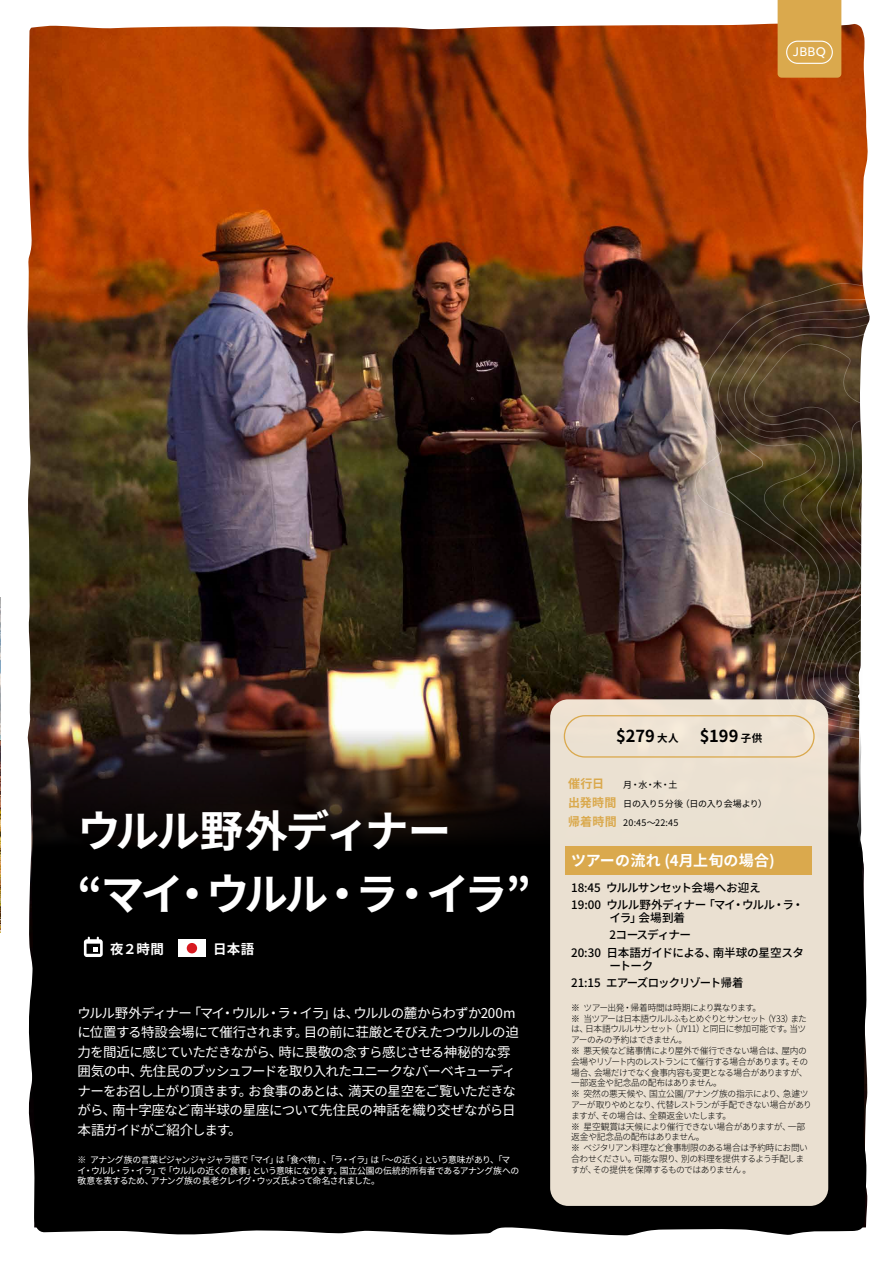
<style>
.page{position:relative;width:893px;height:1263px;background:#fff}
.page>*{position:absolute;margin:0;border:0;box-sizing:border-box;transform-origin:0 0}
.t1{font:700 43.5px/63px "Noto Sans CJ Kjp";letter-spacing:-.075em;color:#fff}
.t2{font:700 16.5px "Noto Sans CJ Kjp";color:#000}
.t3{font:700 15px "Noto Sans CJ Kjp";letter-spacing:.01em;color:#fff}
.t4{font:13.5px/19.5px "Noto Sans CJ Kjp";letter-spacing:-.05em;color:#fff}
.t5{font:700 13.5px "Noto Sans CJ Kjp";letter-spacing:.01em;color:#fff}
.t6{font:700 12px "Noto Sans CJ Kjp";color:#daa94d}
.t7{font:500 11.7px/17.4px "Noto Sans CJ Kjp";letter-spacing:-.05em;color:#000}
.t8{font:500 11.7px "Noto Sans CJ Kjp";letter-spacing:-.025em;color:#000}
.t9{font:500 11.7px/17.4px "Noto Sans CJ Kjp";letter-spacing:-.07em;color:#000}
.t10{font:500 11.7px "Noto Sans CJ Kjp";letter-spacing:-.085em;color:#000}
.t11{font:500 11.4px "Objektiv Mk 1";color:#fff}
.t12{font:300 9px/10.8px "Noto Sans CJ Kjp";letter-spacing:-.05em;color:#000}
.t13{font:9px/10.8px "Noto Sans CJ Kjp";letter-spacing:-.05em;color:#fff}
.t14{font:9px/18.6px "Noto Sans CJ Kjp";letter-spacing:-.035em;color:#000}
.s1{font-size:10.5px}
.s2{font-weight:700;font-size:12px;color:#daa94d}
</style>
<div class="page">
<img style="left:0;top:597px;width:1px;height:330px">
<img style="left:27px;top:23px;width:841px;height:1203px">
<svg style="left:694px;top:266px;width:10px;height:200px;background:#9a8070"></svg>
<svg style="left:704px;top:266px;width:22px;height:200px;background:#6b5340"></svg>
<svg style="left:733px;top:266px;width:135px;height:489px;background:#4d3924"></svg>
<svg style="left:744px;top:266px;width:124px;height:480px;background:#523b25"></svg>
<svg style="left:753px;top:266px;width:115px;height:473px;background:#493623"></svg>
<svg style="left:823px;top:266px;width:47px;height:466px"></svg>
<img style="left:28px;top:466px;width:838px;height:769px">
<svg style="left:84px;top:937px;width:19px;height:20px"></svg>
<div style="left:178px;top:939px;width:28px;height:18px;background:#fff"></div>
<div style="left:187px;top:943px;width:10px;height:10px;background:#d71920;border-radius:50%"></div>
<div style="left:550px;top:699px;width:278px;height:507px;background:#eae0d1;border-radius:18px"></div>
<div style="left:564px;top:715px;width:251px;height:43px;border:1px solid #daa94d;border-radius:21px"></div>
<div style="left:565px;top:846px;width:246px;height:29px;background:#daa94d"></div>
<div style="left:778px;top:0;width:63px;height:78px;background:#daa94d"></div>
<div style="left:786px;top:41px;width:47px;height:23px;border:1px solid #fff;border-radius:11px"></div>
<p class="t11" style="left:793px;top:44px;width:35px">JBBQ</p>
<h1 class="t1" style="left:78px;top:801px;width:455px">ウルル野外ディナー<br>“マイ・ウルル・ラ・イラ”</h1>
<h3 class="t5" style="left:110px;top:941px;width:55px">夜２時間</h3>
<h3 class="t5" style="left:213px;top:941px;width:43px">日本語</h3>
<p class="t4" style="left:78px;top:1003px;width:443px">ウルル野外ディナー「マイ・ウルル・ラ・イラ」は、ウルルの麓からわずか200mに位置する特設会場にて催行されます。目の前に荘厳とそびえたつウルルの迫力を間近に感じていただきながら、時に畏敬の念すら感じさせる神秘的な雰囲気の中、先住民のブッシュフードを取り入れたユニークなバーベキューディナーをお召し上がり頂きます。お食事のあとは、満天の星空をご覧いただきながら、南十字座など南半球の星座について先住民の神話を織り交ぜながら日本語ガイドがご紹介します。</p>
<p class="t13" style="left:78px;top:1154px;width:443px">※ アナング族の言葉ピジャンジャジャラ語で「マイ」は「食べ物」、「ラ・イラ」は「～の近く」という意味があり、「マイ・ウルル・ラ・イラ」で「ウルルの近くの食事」という意味になります。国立公園の伝統的所有者であるアナング族への敬意を表するため、アナング族の長老クレイグ・ウッズ氏よって命名されました。</p>
<h2 class="t2" style="left:616px;top:727px;width:64px">$279 <span class="s1">大人</span></h2>
<h2 class="t2" style="left:700px;top:727px;width:64px">$199 <span class="s1">子供</span></h2>
<h3 class="t6" style="left:568px;top:777px;width:38px">催行日</h3>
<p class="t14" style="left:568px;top:776px;width:201px;text-indent:55px">月・水・木・土<br><span class="s2">出発時間</span> 日の入り５分後（日の入り会場より）<span class="s2">帰着時間</span> 20:45～22:45</p>
<h3 class="t3" style="left:571px;top:852px;width:205px">ツアーの流れ (4月上旬の場合)</h3>
<p class="t7" style="left:571px;top:879px;width:234px">18:45 ウルルサンセット会場へお迎え<br>19:00 ウルル野外ディナー「マイ・ウルル・ラ・</p>
<p class="t7" style="left:609px;top:909px;width:77px">イラ」会場到着</p>
<p class="t10" style="left:609px;top:928px;width:83px">2コースディナー</p>
<p class="t8" style="left:571px;top:946px;width:234px">20:30 日本語ガイドによる、南半球の星空スタ</p>
<p class="t9" style="left:571px;top:957px;width:174px;text-indent:38px">ートーク<br>21:15 エアーズロックリゾート帰着</p>
<p class="t12" style="left:571px;top:1002px;width:242px">※ ツアー出発・帰着時間は時期により異なります。<br>※ 当ツアーは日本語ウルルふもとめぐりとサンセット（Y33）または、日本語ウルルサンセット（JY11）と同日に参加可能です。当ツアーのみの予約はできません。<br>※ 悪天候など諸事情により屋外で催行できない場合は、屋内の会場やリゾート内のレストランにて催行する場合があります。その場合、会場だけでなく食事内容も変更となる場合がありますが、一部返金や記念品の配布はありません。<br>※ 突然の悪天候や、国立公園/アナング族の指示により、急遽ツアーが取りやめとなり、代替レストランが手配できない場合がありますが、その場合は、全額返金いたします。<br>※ 星空観賞は天候により催行できない場合がありますが、一部返金や記念品の配布はありません。<br>※ ベジタリアン料理など食事制限のある場合は予約時にお問い合わせください。可能な限り、別の料理を提供するよう手配しますが、その提供を保障するものではありません 。</p>
</div>
